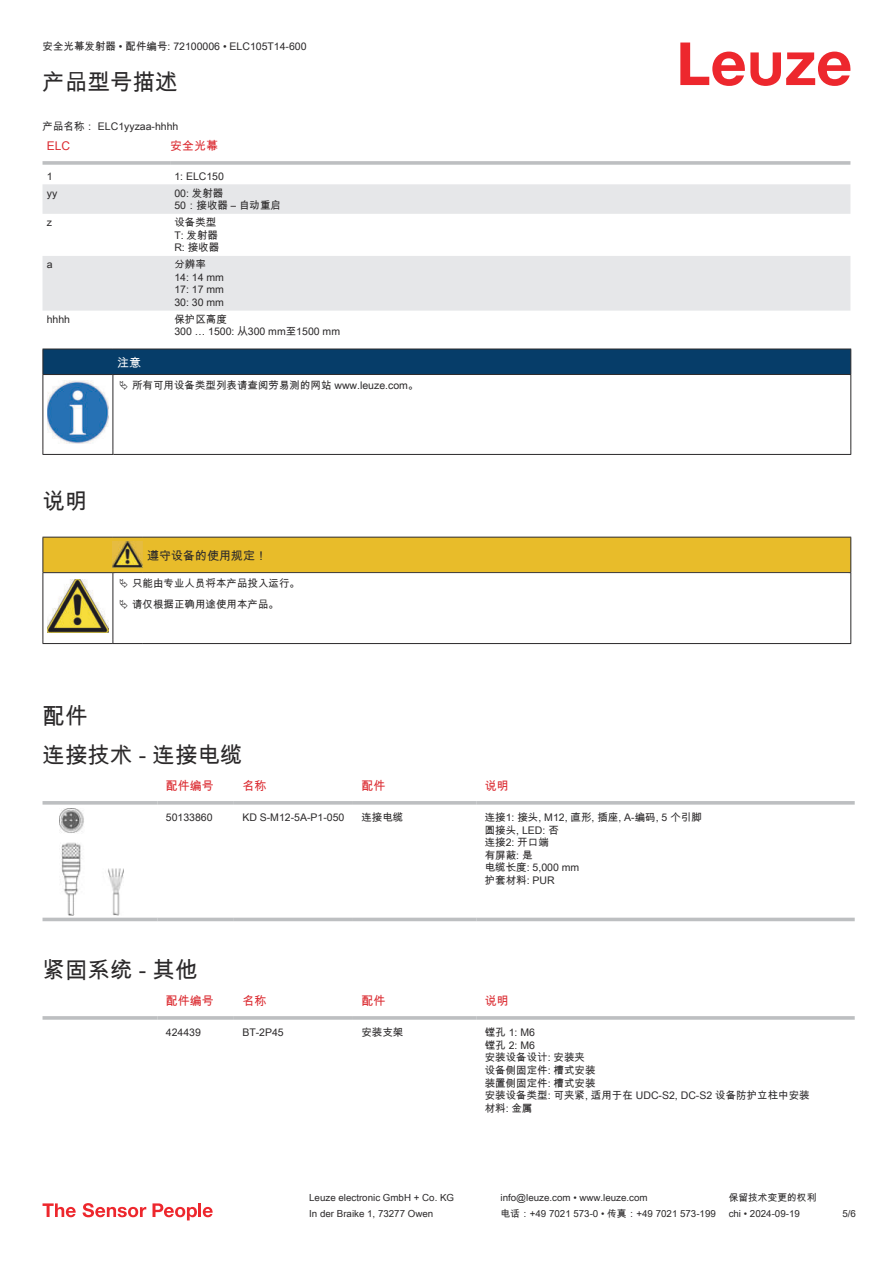
<style>
.page{position:relative;width:893px;height:1263px;background:#fff}
.page>*{position:absolute;margin:0;border:0;box-sizing:border-box;transform-origin:0 0}
.t1{font:22.5px/38.7px "Arial Unicode MS";color:#2b292a}
.t2{font:12px "Arial Unicode MS";color:#db2a30}
.t3{font:12px "Arial Unicode MS";color:#2b292a}
.t4{font:12px "Arial Unicode MS";color:#fff}
.t5{font:10.5px/12.6px "Arial Unicode MS";color:#2b292a}
.t6{font:9.75px "Arial Unicode MS";color:#2b292a}
</style>
<div class="page">
<svg style="left:680px;top:43px;width:170px;height:43px"></svg>
<svg style="left:43px;top:184px;width:807px;height:127px;fill:#e6e7e9"></svg>
<svg style="left:43px;top:161px;width:127px;height:4px"></svg>
<hr style="left:170px;top:161px;width:680px;height:4px;background:#c4c5c7">
<svg style="left:43px;top:808px;width:812px;height:114px"></svg>
<svg style="left:43px;top:801px;width:114px;height:4px"></svg>
<svg style="left:157px;top:801px;width:77px;height:4px"></svg>
<svg style="left:234px;top:801px;width:119px;height:4px"></svg>
<svg style="left:353px;top:801px;width:123px;height:4px"></svg>
<svg style="left:476px;top:801px;width:379px;height:4px;background:#c3c5c7"></svg>
<hr style="left:43px;top:918px;width:114px;height:3px;background:#bdbfc1">
<hr style="left:157px;top:918px;width:77px;height:3px;background:#bdbfc1">
<hr style="left:234px;top:918px;width:119px;height:3px;background:#bdbfc1">
<hr style="left:353px;top:918px;width:123px;height:3px;background:#bdbfc1">
<hr style="left:476px;top:918px;width:379px;height:3px;background:#bdbfc1">
<img style="left:59px;top:809px;width:65px;height:106px">
<svg style="left:43px;top:1016px;width:114px;height:4px"></svg>
<hr style="left:157px;top:1016px;width:77px;height:4px;background:#c6c7c9">
<svg style="left:234px;top:1016px;width:119px;height:4px"></svg>
<svg style="left:353px;top:1016px;width:123px;height:4px"></svg>
<hr style="left:476px;top:1016px;width:379px;height:4px;background:#c6c7c9">
<svg style="left:43px;top:1203px;width:33px;height:14px"></svg>
<svg style="left:83px;top:1203px;width:63px;height:14px"></svg>
<svg style="left:153px;top:1203px;width:44px;height:17px"></svg>
<hr style="left:198px;top:1203px;width:3px;height:14px;background:#ed272d">
<svg style="left:203px;top:1207px;width:10px;height:10px"></svg>
<svg style="left:44px;top:375px;width:806px;height:79px"></svg>
<hr style="left:43px;top:374px;width:70px;height:1px;background:#2b292a">
<div style="left:43px;top:349px;width:808px;height:25px;background:#063d69"></div>
<hr style="left:113px;top:374px;width:738px;height:1px;background:#2b292a">
<hr style="left:43px;top:375px;width:1px;height:75px;background:#2b292a">
<hr style="left:113px;top:375px;width:1px;height:75px;background:#2b292a">
<hr style="left:850px;top:375px;width:1px;height:75px;background:#2b292a">
<hr style="left:43px;top:454px;width:70px;height:1px;background:#2b292a">
<hr style="left:113px;top:454px;width:738px;height:1px;background:#2b292a">
<img style="left:47px;top:381px;width:61px;height:63px">
<div style="left:115px;top:375px;width:734px;height:21px;background:#fff"></div>
<hr style="left:43px;top:573px;width:1px;height:66px;background:#2b292a">
<hr style="left:113px;top:573px;width:1px;height:66px;background:#2b292a">
<hr style="left:850px;top:573px;width:1px;height:66px;background:#2b292a">
<hr style="left:43px;top:643px;width:70px;height:1px;background:#2b292a">
<hr style="left:113px;top:643px;width:30px;height:1px;background:#2b292a">
<hr style="left:143px;top:643px;width:708px;height:1px;background:#2b292a">
<img style="left:47px;top:614px;width:61px;height:19px">
<svg style="left:43px;top:537px;width:808px;height:77px"></svg>
<p class="t5" style="left:43px;top:40px;width:266px">安全光幕发射器 • 配件编号: 72100006 • ELC105T14-600</p>
<h1 class="t1" style="left:43px;top:62px;width:136px">产品型号描述</h1>
<p class="t5" style="left:43px;top:120px;width:137px">产品名称： ELC1yyzaa-hhhh</p>
<p class="t2" style="left:47px;top:139px;width:25px">ELC</p>
<p class="t2" style="left:170px;top:137px;width:49px">安全光幕</p>
<p class="t5" style="left:47px;top:169px;width:7px">1</p>
<p class="t5" style="left:174px;top:169px;width:51px">1: ELC150</p>
<p class="t5" style="left:47px;top:186px;width:12px">yy</p>
<p class="t5" style="left:174px;top:186px;width:108px">00: 发射器<br>50：接收器 – 自动重启</p>
<p class="t5" style="left:47px;top:216px;width:7px">z</p>
<p class="t5" style="left:174px;top:216px;width:46px">设备类型<br>T: 发射器<br>R: 接收器</p>
<p class="t5" style="left:47px;top:258px;width:7px">a</p>
<p class="t5" style="left:174px;top:258px;width:51px">分辨率<br>14: 14 mm<br>17: 17 mm<br>30: 30 mm</p>
<p class="t5" style="left:47px;top:313px;width:25px">hhhh</p>
<p class="t5" style="left:174px;top:313px;width:167px">保护区高度<br>300 … 1500: 从300 mm至1500 mm</p>
<p class="t4" style="left:117px;top:354px;width:25px">注意</p>
<p class="t5" style="left:132px;top:379px;width:288px">所有可用设备类型列表请查阅劳易测的网站 www.leuze.com。</p>
<h1 class="t1" style="left:43px;top:482px;width:46px">说明</h1>
<p class="t3" style="left:147px;top:547px;width:121px">遵守设备的使用规定！</p>
<p class="t5" style="left:132px;top:573px;width:169px;line-height:20.2px">只能由专业人员将本产品投入运行。请仅根据正确用途使用本产品。</p>
<h1 class="t1" style="left:43px;top:696px;width:202px">配件<br>连接技术 - 连接电缆</h1>
<p class="t2" style="left:166px;top:777px;width:49px">配件编号</p>
<p class="t2" style="left:242px;top:777px;width:25px">名称</p>
<p class="t2" style="left:361px;top:777px;width:25px">配件</p>
<p class="t2" style="left:485px;top:777px;width:25px">说明</p>
<p class="t5" style="left:166px;top:811px;width:48px">50133860</p>
<p class="t5" style="left:242px;top:811px;width:104px">KD S-M12-5A-P1- 050</p>
<p class="t5" style="left:361px;top:811px;width:43px">连接电缆</p>
<p class="t5" style="left:485px;top:811px;width:219px">连接1: 接头, M12, 直形, 插座, A-编码, 5 个引脚圆接头, LED: 否<br>连接2: 开口端<br>有屏蔽: 是<br>电缆长度: 5,000 mm<br>护套材料: PUR</p>
<h1 class="t1" style="left:43px;top:950px;width:157px">紧固系统 - 其他</h1>
<p class="t2" style="left:166px;top:992px;width:49px">配件编号</p>
<p class="t2" style="left:242px;top:992px;width:25px">名称</p>
<p class="t2" style="left:361px;top:992px;width:25px">配件</p>
<p class="t2" style="left:485px;top:992px;width:25px">说明</p>
<p class="t5" style="left:166px;top:1026px;width:37px">424439</p>
<p class="t5" style="left:242px;top:1026px;width:43px">BT-2P45</p>
<p class="t5" style="left:361px;top:1026px;width:43px">安装支架</p>
<p class="t5" style="left:485px;top:1026px;width:326px">镗孔 1: M6<br>镗孔 2: M6<br>安装设备设计: 安装夹<br>设备侧固定件: 槽式安装<br>装置侧固定件: 槽式安装<br>安装设备类型: 可夹紧, 适用于在 UDC-S2, DC-S2 设备防护立柱中安装材料: 金属</p>
<p class="t6" style="left:309px;top:1191px;width:146px">Leuze electronic GmbH + Co. KG</p>
<p class="t6" style="left:501px;top:1191px;width:149px">info@leuze.com • www.leuze.com</p>
<p class="t6" style="left:729px;top:1191px;width:89px">保留技术变更的权利</p>
<p class="t6" style="left:309px;top:1206px;width:126px">In der Braike 1, 73277 Owen</p>
<p class="t6" style="left:501px;top:1206px;width:217px">电话：+49 7021 573-0 • 传真：+49 7021 573-199</p>
<p class="t6" style="left:729px;top:1206px;width:73px">chi • 2024-09-19</p>
<p class="t6" style="left:842px;top:1206px;width:15px">5/6</p>
</div>
